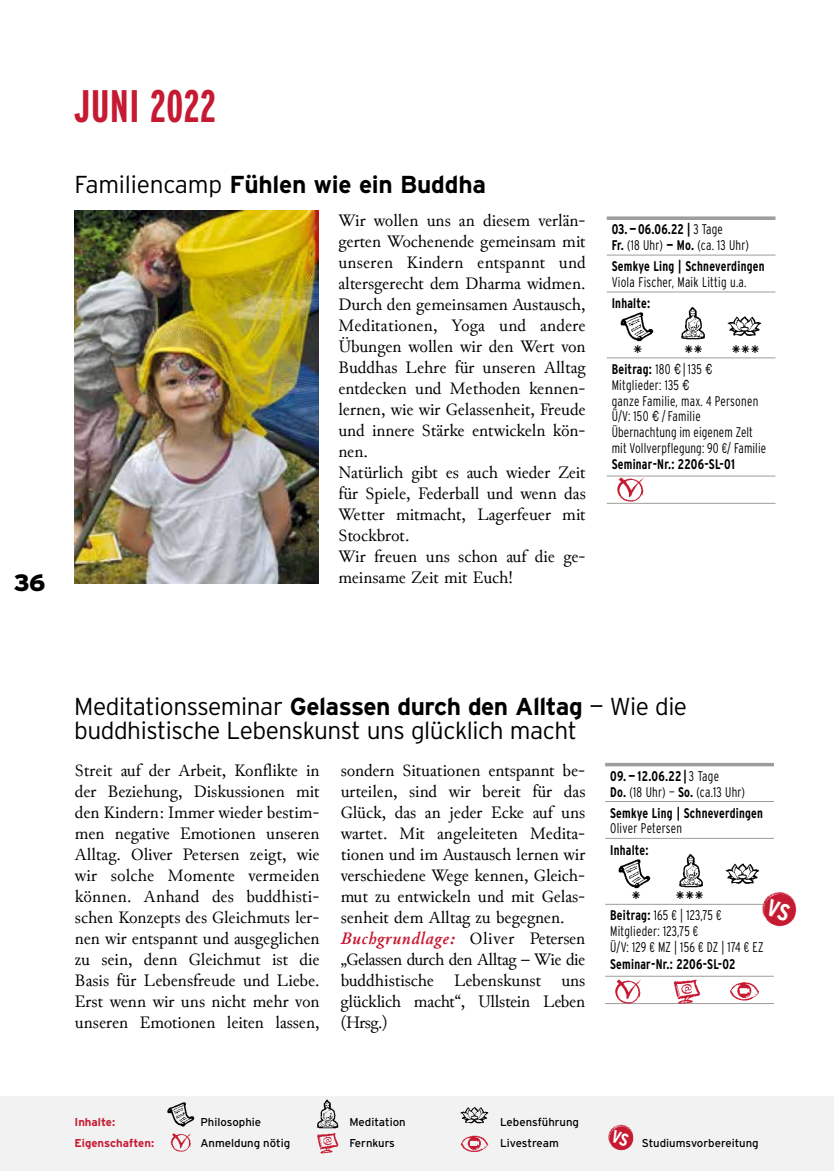
<style>
.page{position:relative;width:834px;height:1171px;background:#fff}
.page>*{position:absolute;margin:0;border:0;box-sizing:border-box;transform-origin:0 0}
.t1{font:700 45.5px "Interstate Compressed";letter-spacing:.015em;color:#c61a32}
.t2{font:300 24.5px/24.5px "Interstate";letter-spacing:-.02em;color:#000}
.t3{font:700 24.5px "Interstate";letter-spacing:-.01em;color:#000}
.t4{font:900 23.62px "Interstate";color:#000}
.t5{font:17.5px/21px "Junicode";color:#000}
.t6{font:300 14px/15.8px "Interstate Condensed";letter-spacing:.02em;color:#000;scale:.9 1}
.t7{font:700 14px "Interstate Condensed";letter-spacing:.02em;color:#000;scale:.9 1}
.t8{font:11.38px "Interstate";color:#000}
.t9{font:700 11.38px "Interstate";color:#c61a32}
.s1{font-weight:300}
.s2{font-weight:700}
.s3{font-family:"Helvetica";font-weight:400}
.s4{font-weight:700;font-style:italic;color:#c61a32}
</style>
<div class="page">
<div style="left:0;top:1096px;width:833px;height:75px;background:#f2f2f2"></div>
<img style="left:167px;top:1102px;width:27px;height:24px">
<img style="left:460px;top:1107px;width:28px;height:17px">
<img style="left:317px;top:1099px;width:22px;height:55px">
<img style="left:460px;top:1135px;width:29px;height:17px">
<img style="left:170px;top:1133px;width:21px;height:18px">
<svg style="left:606px;top:254px;width:169px;height:249px"></svg>
<hr style="left:606px;top:292px;width:169px;height:1px;background:#9d9d9c">
<hr style="left:606px;top:357px;width:169px;height:1px;background:#9d9d9c">
<hr style="left:606px;top:476px;width:169px;height:1px;background:#9d9d9c">
<hr style="left:606px;top:503px;width:169px;height:1px;background:#9d9d9c">
<svg style="left:606px;top:216px;width:169px;height:4px"></svg>
<hr style="left:606px;top:255px;width:169px;height:1px;background:#9d9d9c">
<img style="left:726px;top:314px;width:36px;height:24px">
<img style="left:620px;top:312px;width:33px;height:29px">
<img style="left:679px;top:306px;width:27px;height:35px">
<img style="left:616px;top:477px;width:28px;height:24px">
<img style="left:74px;top:211px;width:245px;height:372px">
<svg style="left:605px;top:766px;width:168px;height:210px"></svg>
<hr style="left:605px;top:838px;width:168px;height:1px;background:#9d9d9c">
<hr style="left:605px;top:904px;width:168px;height:1px;background:#9d9d9c">
<hr style="left:605px;top:976px;width:168px;height:1px;background:#9d9d9c">
<hr style="left:605px;top:1003px;width:168px;height:1px;background:#9d9d9c">
<hr style="left:605px;top:763px;width:168px;height:3px;background:#9d9d9c">
<hr style="left:605px;top:801px;width:168px;height:1px;background:#9d9d9c">
<img style="left:724px;top:861px;width:35px;height:24px">
<img style="left:618px;top:859px;width:33px;height:29px">
<img style="left:677px;top:853px;width:27px;height:35px">
<img style="left:615px;top:979px;width:26px;height:24px">
<img style="left:670px;top:976px;width:31px;height:28px">
<img style="left:730px;top:982px;width:29px;height:19px">
<hr style="left:833px;top:1044px;width:1px;height:127px;background:#88b66e">
<img style="left:758px;top:891px;width:22px;height:38px">
<svg style="left:634px;top:345px;width:7px;height:8px"></svg>
<svg style="left:684px;top:345px;width:18px;height:8px"></svg>
<svg style="left:732px;top:345px;width:26px;height:8px"></svg>
<svg style="left:632px;top:891px;width:8px;height:8px"></svg>
<svg style="left:676px;top:891px;width:27px;height:8px"></svg>
<svg style="left:608px;top:1125px;width:26px;height:26px"></svg>
<svg style="left:761px;top:892px;width:36px;height:36px"></svg>
<h3 class="t4" style="left:13px;top:569px;width:34px">36</h3>
<h1 class="t1" style="left:74px;top:81px;width:143px">JUNI 2022</h1>
<h2 class="t3" style="left:74px;top:171px;width:413px"><span class="s1">Familiencamp</span> Fühlen wie ein Buddha</h2>
<p class="t5" style="left:338px;top:209px;width:249px">Wir wollen uns an diesem verlän&shy;gerten Wochenende gemeinsam mit unseren Kindern entspannt und altersgerecht dem Dharma widmen.<br>Durch den gemeinsamen Austausch,<br>Meditationen, Yoga und andere<br>Übungen wollen wir den Wert von<br>Buddhas Lehre für unseren Alltag entdecken und Methoden kennen&shy;lernen, wie wir Gelassenheit, Freude und innere Stärke entwickeln kön&shy;nen.<br>Natürlich gibt es auch wieder Zeit für Spiele, Federball und wenn das<br>Wetter mitmacht, Lagerfeuer mit<br>Stockbrot.<br>Wir freuen uns schon auf die ge-- meinsame Zeit mit Euch!</p>
<p class="t6" style="left:611px;top:221px;width:154px"><span class="s2">03. — 06.06.22 |</span> 3 Tage<br><span class="s2">Fr.</span> (18 Uhr) <span class="s2">— Mo.</span> (ca. 13 Uhr)</p>
<p class="t7" style="left:611px;top:258px;width:171px">Semkye Ling | Schneverdingen</p>
<p class="t6" style="left:611px;top:274px;width:151px">Viola Fischer, Maik Littig u.a.</p>
<p class="t7" style="left:611px;top:295px;width:44px">Inhalte:</p>
<p class="t6" style="left:611px;top:361px;width:173px"><span class="s2">Beitrag:</span> 180 <span class="s3">€</span> | 135 <span class="s3">€<br></span>Mitglieder: 135 <span class="s3">€<br></span>ganze Familie, max. 4 Personen<br>Ü/V: 150 <span class="s3">€</span> / Familie<br>Übernachtung im eigenem Zelt mit Vollverpflegung: 90 €/ Familie</p>
<p class="t7" style="left:611px;top:456px;width:138px">Seminar-Nr.: 2206-SL-01</p>
<h2 class="t2" style="left:74px;top:693px;width:614px">Meditationsseminar <span class="s2">Gelassen durch den Alltag</span> — Wie die buddhistische Lebenskunst uns glücklich macht</h2>
<p class="t5" style="left:75px;top:759px;width:246px;text-align:justify">Streit auf der Arbeit, Konflikte in der Beziehung, Diskussionen mit den Kindern: Immer wieder bestim&shy;men negative Emotionen unseren Alltag. Oliver Petersen zeigt, wie wir solche Momente vermeiden können. Anhand des buddhisti&shy;schen Konzepts des Gleichmuts ler&shy;nen wir entspannt und ausgeglichen zu sein, denn Gleichmut ist die Basis für Lebensfreude und Liebe.<br>Erst wenn wir uns nicht mehr von unseren Emotionen leiten lassen,</p>
<p class="t5" style="left:340px;top:759px;width:246px">sondern Situationen entspannt be-- urteilen, sind wir bereit für das<br>Glück, das an jeder Ecke auf uns wartet. Mit angeleiteten Medita&shy;tionen und im Austausch lernen wir verschiedene Wege kennen, Gleich----- mut zu entwickeln und mit Gelas&shy;senheit dem Alltag zu begegnen.<br><span class="s4">Buchgrundlage:</span> Oliver Petersen „Gelassen durch den Alltag – Wie die buddhistische Lebenskunst uns glücklich macht“, Ullstein Leben (Hrsg.)</p>
<p class="t6" style="left:610px;top:768px;width:151px"><span class="s2">09. — 12.06.22 |</span> 3 Tage<br><span class="s2">Do.</span> (18 Uhr) — <span class="s2">So.</span> (ca.13 Uhr)</p>
<p class="t7" style="left:610px;top:805px;width:171px">Semkye Ling | Schneverdingen</p>
<p class="t6" style="left:610px;top:820px;width:81px">Oliver Petersen</p>
<p class="t7" style="left:610px;top:842px;width:44px">Inhalte:</p>
<p class="t6" style="left:610px;top:907px;width:172px"><span class="s2">Beitrag:</span> 165 € | 123,75 €<br>Mitglieder: 123,75 €<br>Ü/V: 129 € MZ | 156 € DZ | 174 € EZ</p>
<p class="t7" style="left:610px;top:956px;width:141px">Seminar-Nr.: 2206-SL-02</p>
<p class="t9" style="left:74px;top:1115px;width:42px">Inhalte:</p>
<p class="t8" style="left:200px;top:1115px;width:62px">Philosophie</p>
<p class="t8" style="left:349px;top:1115px;width:58px">Meditation</p>
<p class="t8" style="left:500px;top:1115px;width:81px">Lebensführung</p>
<p class="t9" style="left:74px;top:1136px;width:81px">Eigenschaften:</p>
<p class="t8" style="left:200px;top:1136px;width:91px">Anmeldung nötig</p>
<p class="t8" style="left:349px;top:1136px;width:47px">Fernkurs</p>
<p class="t8" style="left:500px;top:1136px;width:60px">Livestream</p>
<p class="t8" style="left:641px;top:1136px;width:118px">Studiumsvorbereitung</p>
</div>
